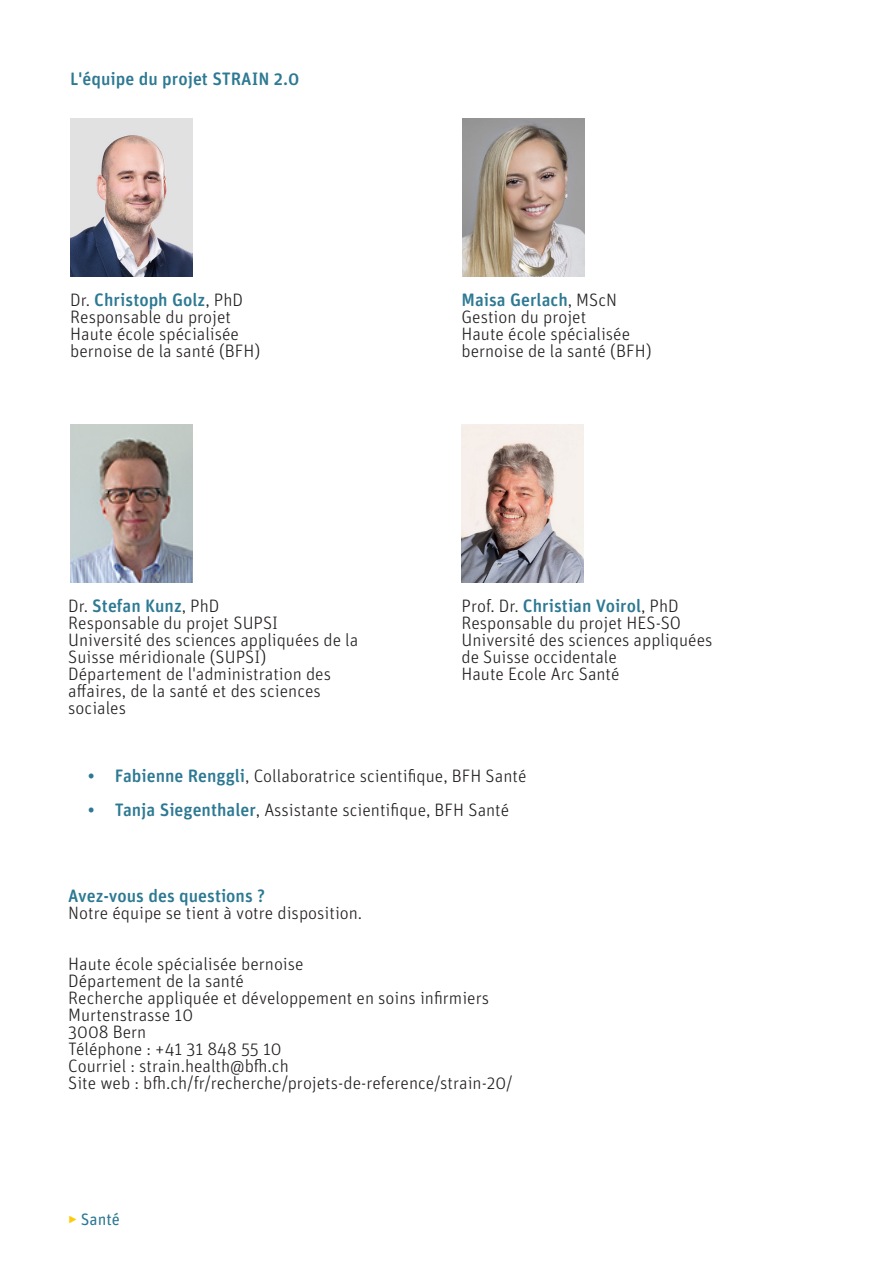
<style>
.page{position:relative;width:893px;height:1263px;background:#fff}
.page>*{position:absolute;margin:0;border:0;box-sizing:border-box;transform-origin:0 0}
.Fliesstext{font:300 18px/17px "Unit Rounded Pro";color:#231f20}
.Fliesstext-2{font:500 18px "Unit Rounded Pro";color:#2d7993}
.Untertitel{font:500 18px "Unit Rounded Pro";color:#2d7993}
.t1{font:16.5px "Unit Rounded Pro";color:#2d7993}
.s1{font-weight:300;color:#231f20}
.s2{font-weight:500;color:#2d7993}
.s3{font-weight:300;color:#feca0a}
</style>
<div class="page">
<img style="left:70px;top:118px;width:122px;height:159px">
<img style="left:462px;top:118px;width:122px;height:159px">
<img style="left:461px;top:424px;width:123px;height:159px">
<img style="left:70px;top:424px;width:122px;height:159px">
<p class="Untertitel" style="left:70px;top:66px;width:231px">L'équipe du projet STRAIN 2.0</p>
<p class="Fliesstext-2" style="left:70px;top:287px;width:174px"><span class="s1">Dr.</span> Christoph Golz<span class="s1">, PhD</span></p>
<p class="Fliesstext" style="left:70px;top:308px;width:162px">Responsable du projet</p>
<p class="Fliesstext" style="left:70px;top:325px;width:170px">Haute école spécialisée</p>
<p class="Fliesstext" style="left:70px;top:342px;width:192px">bernoise de la santé (BFH)</p>
<p class="Fliesstext-2" style="left:68px;top:593px;width:153px"><span class="s1">Dr.</span> Stefan Kunz<span class="s1">, PhD</span></p>
<p class="Fliesstext" style="left:68px;top:614px;width:211px">Responsable du projet SUPSI</p>
<p class="Fliesstext" style="left:68px;top:631px;width:292px">Université des sciences appliquées de la<br>Suisse méridionale (SUPSI)</p>
<p class="Fliesstext" style="left:68px;top:665px;width:264px">Département de l'administration des affaires, de la santé et des sciences sociales</p>
<p class="Fliesstext-2" style="left:461px;top:287px;width:157px">Maisa Gerlach<span class="s1">, MScN</span></p>
<p class="Fliesstext" style="left:461px;top:308px;width:126px">Gestion du projet</p>
<p class="Fliesstext" style="left:461px;top:325px;width:170px">Haute école spécialisée</p>
<p class="Fliesstext" style="left:461px;top:342px;width:192px">bernoise de la santé (BFH)</p>
<p class="Fliesstext-2" style="left:461px;top:593px;width:219px"><span class="s1">Prof. Dr.</span> Christian Voirol<span class="s1">, PhD</span></p>
<p class="Fliesstext" style="left:461px;top:614px;width:221px">Responsable du projet HES-SO</p>
<p class="Fliesstext" style="left:461px;top:631px;width:253px">Université des sciences appliquées de Suisse occidentale</p>
<p class="Fliesstext" style="left:461px;top:665px;width:160px">Haute Ecole Arc Santé</p>
<p class="Fliesstext" style="left:88px;top:767px;width:440px"><span class="s2">• Fabienne Renggli</span>, Collaboratrice scientifique, BFH Santé</p>
<p class="Fliesstext" style="left:88px;top:801px;width:423px"><span class="s2">• Tanja Siegenthaler</span>, Assistante scientifique, BFH Santé</p>
<p class="Fliesstext-2" style="left:68px;top:882px;width:198px">Avez-vous des questions ?</p>
<p class="Fliesstext" style="left:68px;top:903px;width:295px">Notre équipe se tient à votre disposition.</p>
<p class="Fliesstext" style="left:68px;top:954px;width:237px">Haute école spécialisée bernoise</p>
<p class="Fliesstext" style="left:68px;top:971px;width:177px">Département de la santé</p>
<p class="Fliesstext" style="left:68px;top:988px;width:422px">Recherche appliquée et développement en soins infirmiers</p>
<p class="Fliesstext" style="left:68px;top:1005px;width:126px">Murtenstrasse 10</p>
<p class="Fliesstext" style="left:68px;top:1022px;width:79px">3008 Bern</p>
<p class="Fliesstext" style="left:68px;top:1039px;width:215px">Téléphone : +41 31 848 55 10</p>
<p class="Fliesstext" style="left:68px;top:1056px;width:222px">Courriel : strain.health@bfh.ch</p>
<p class="Fliesstext" style="left:68px;top:1073px;width:446px">Site web : bfh.ch/fr/recherche/projets-de-reference/strain-20/</p>
<p class="t1" style="left:68px;top:1207px;width:53px"><span class="s3">‣</span> Santé</p>
</div>
